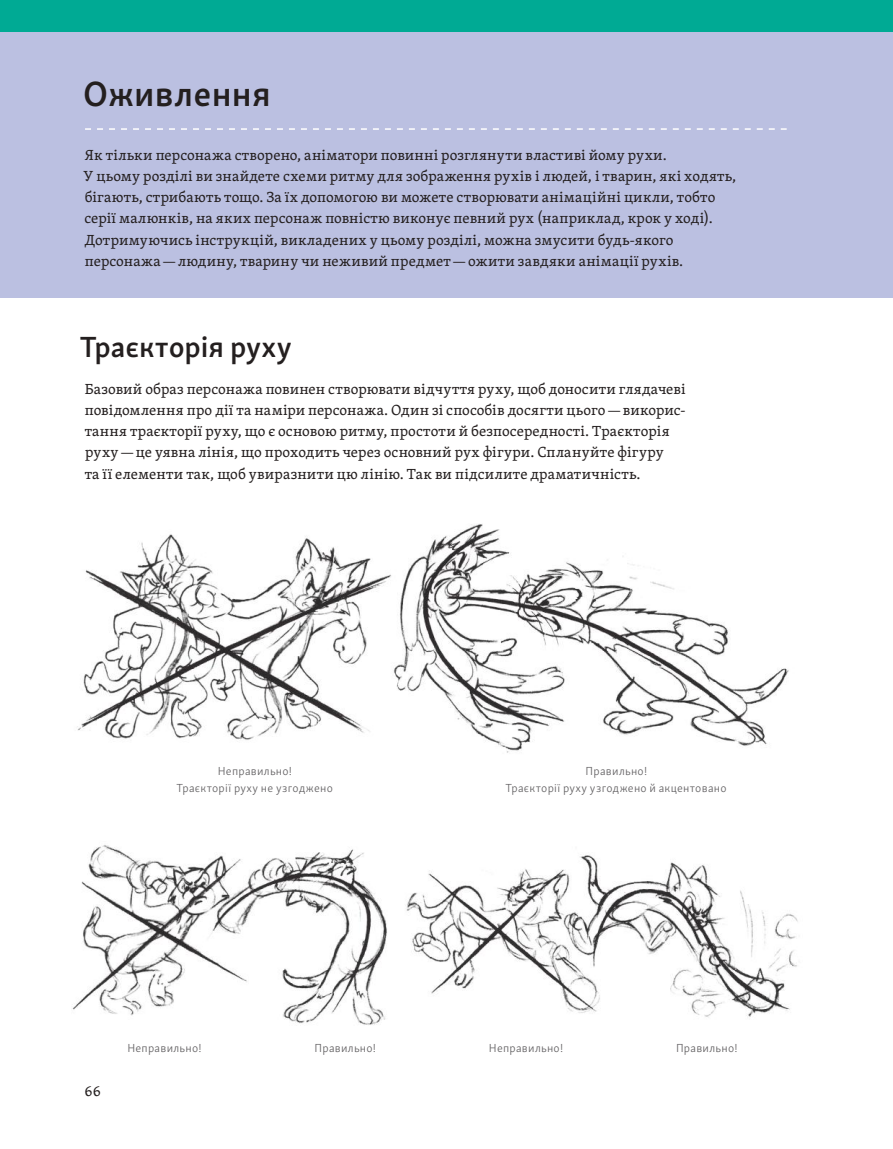
<style>
.page{position:relative;width:893px;height:1149px;background:#fff}
.page>*{position:absolute;margin:0;border:0;box-sizing:border-box;transform-origin:0 0}
.t1{font:600 36px "Skolar Sans PE";letter-spacing:.005em;color:#241f1f}
.t2{font:600 30px "Skolar Sans PE";letter-spacing:-.005em;color:#241f1f}
.t3{font:15px/21.3px "Skolar PE";letter-spacing:.01em;color:#241f1f}
.t4{font:300 12px/16.5px "Skolar Sans PE";letter-spacing:.02em;color:#656365;text-align:center}
</style>
<div class="page">
<div style="left:0;top:0;width:893px;height:298px;background:#bbc0e1"></div>
<div style="left:0;top:0;width:893px;height:32px;background:#00aa94"></div>
<img style="left:72px;top:845px;width:726px;height:180px">
<img style="left:77px;top:524px;width:712px;height:229px">
<svg style="left:85px;top:128px;width:702px;height:2px"></svg>
<h1 class="t1" style="left:83px;top:66px;width:189px">Оживлення</h1>
<p class="t3" style="left:84px;top:143px;width:654px">Як тільки персонажа створено, аніматори повинні розглянути властиві йому рухи.<br>У цьому розділі ви знайдете схеми ритму для зображення рухів і людей, і тварин, які ходять, бігають, стрибають тощо. За їх допомогою ви можете створювати анімаційні цикли, тобто серії малюнків, на яких персонаж повністю виконує певний рух (наприклад, крок у ході).<br>Дотримуючись інструкцій, викладених у цьому розділі, можна змусити будь-якого персонажа — людину, тварину чи неживий предмет — ожити завдяки анімації рухів.</p>
<h2 class="t2" style="left:80px;top:323px;width:213px">Траєкторія руху</h2>
<p class="t3" style="left:85px;top:377px;width:603px">Базовий образ персонажа повинен створювати відчуття руху, щоб доносити глядачеві повідомлення про дії та наміри персонажа. Один зі способів досягти цього — викорис&shy;тання траєкторії руху, що є основою ритму, простоти й безпосередності. Траєкторія руху — це уявна лінія, що проходить через основний рух фігури. Сплануйте фігуру<br>та її елементи так, щоб увиразнити цю лінію. Так ви підсилите драматичність.</p>
<p class="t4" style="left:176px;top:761px;width:158px">Неправильно!<br>Траєкторії руху не узгоджено</p>
<p class="t4" style="left:505px;top:761px;width:223px">Правильно!<br>Траєкторії руху узгоджено й акцентовано</p>
<p class="t3" style="left:84px;top:1079px;width:18px">66</p>
<p class="t4" style="left:127px;top:1038px;width:76px">Неправильно!</p>
<p class="t4" style="left:315px;top:1038px;width:63px">Правильно!</p>
<p class="t4" style="left:489px;top:1038px;width:76px">Неправильно!</p>
<p class="t4" style="left:676px;top:1038px;width:63px">Правильно!</p>
</div>
